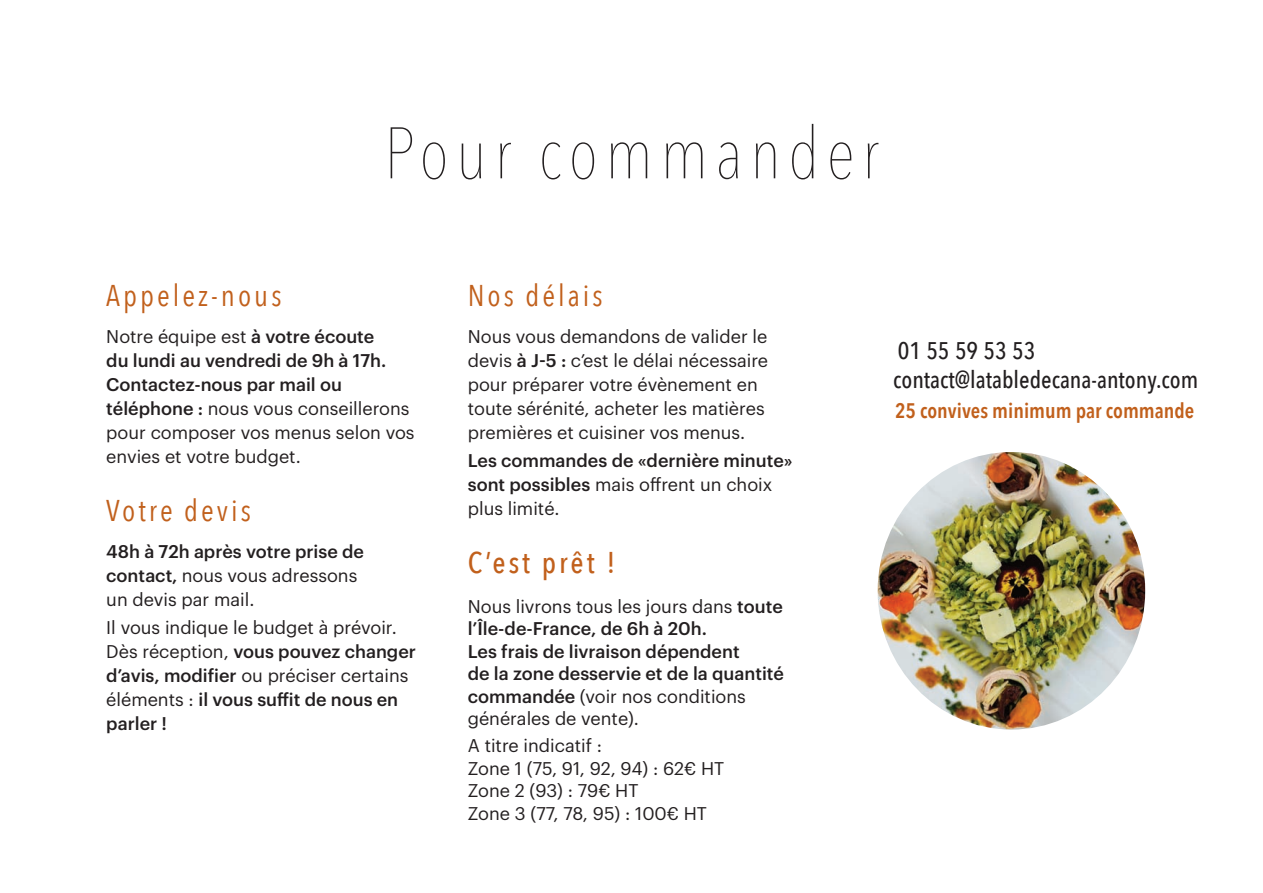
<style>
.page{position:relative;width:1263px;height:893px;background:#fff}
.page>*{position:absolute;margin:0;border:0;box-sizing:border-box;transform-origin:0 0}
.t1{font:200 72px "Avenir Next Condensed";letter-spacing:.1em;color:#231f20}
.t2{font:30px "Avenir Next Condensed";letter-spacing:.1em;color:#c1601c}
.t3{font:500 30px "Avenir Next Condensed";letter-spacing:.1em;color:#c1601c}
.t4{font:500 24px/28.5px "Avenir Next Condensed";color:#231f20}
.t5{font:600 21px "Avenir Next Condensed";color:#c1601c}
.t6{font:18px/24px "Graphik";color:#231f20}
.t7{font:500 18px/22.5px "Graphik";color:#231f20}
.s1{font-weight:500}
.s2{font-weight:400}
</style>
<div class="page">
<img style="left:878px;top:452px;width:267px;height:277px;border-radius:50%">
<h1 class="t1" style="left:384px;top:106px;width:496px">Pour commander</h1>
<h2 class="t2" style="left:106px;top:276px;width:177px">Appelez-nous</h2>
<p class="t6" style="left:106px;top:326px;width:310px">Notre équipe est <span class="s1">à votre écoute<br>du lundi au vendredi de 9h à 17h.<br>Contactez-nous par mail ou téléphone :</span> nous vous conseillerons pour composer vos menus selon vos envies et votre budget.</p>
<h2 class="t2" style="left:106px;top:491px;width:146px">Votre devis</h2>
<p class="t7" style="left:106px;top:541px;width:259px;line-height:24px">48h à 72h après votre prise de contact, <span class="s2">nous vous adressons un devis par mail.</span></p>
<p class="t6" style="left:106px;top:617px;width:311px">Il vous indique le budget à prévoir.<br>Dès réception, <span class="s1">vous pouvez changer d’avis, modifier</span> ou préciser certains éléments : <span class="s1">il vous suffit de nous en parler !</span></p>
<h2 class="t2" style="left:468px;top:276px;width:136px">Nos délais</h2>
<p class="t6" style="left:468px;top:326px;width:302px">Nous vous demandons de valider le devis <span class="s1">à J-5 :</span> c’est le délai nécessaire pour préparer votre évènement en toute sérénité, acheter les matières premières et cuisiner vos menus.</p>
<p class="t7" style="left:468px;top:450px;width:326px;line-height:24px">Les commandes de «dernière minute» sont possibles <span class="s2">mais offrent un choix plus limité.</span></p>
<h2 class="t3" style="left:468px;top:543px;width:149px">C’est prêt !</h2>
<p class="t7" style="left:468px;top:596px;width:318px"><span class="s2">Nous livrons tous les jours dans</span> toute l’Île-de-France, de 6h à 20h.<br>Les frais de livraison dépendent<br>de la zone desservie et de la quantité commandée <span class="s2">(voir nos conditions générales de vente).</span></p>
<p class="t6" style="left:468px;top:736px;width:258px;line-height:22.5px">A titre indicatif :<br>Zone 1 (75, 91, 92, 94) : 62€ HT<br>Zone 2 (93) : 79€ HT<br>Zone 3 (77, 78, 95) : 100€ HT</p>
<h3 class="t4" style="left:893px;top:337px;width:306px">01 55 59 53 53 contact@latabledecana-antony.com</h3>
<p class="t5" style="left:895px;top:397px;width:301px">25 convives minimum par commande</p>
</div>
